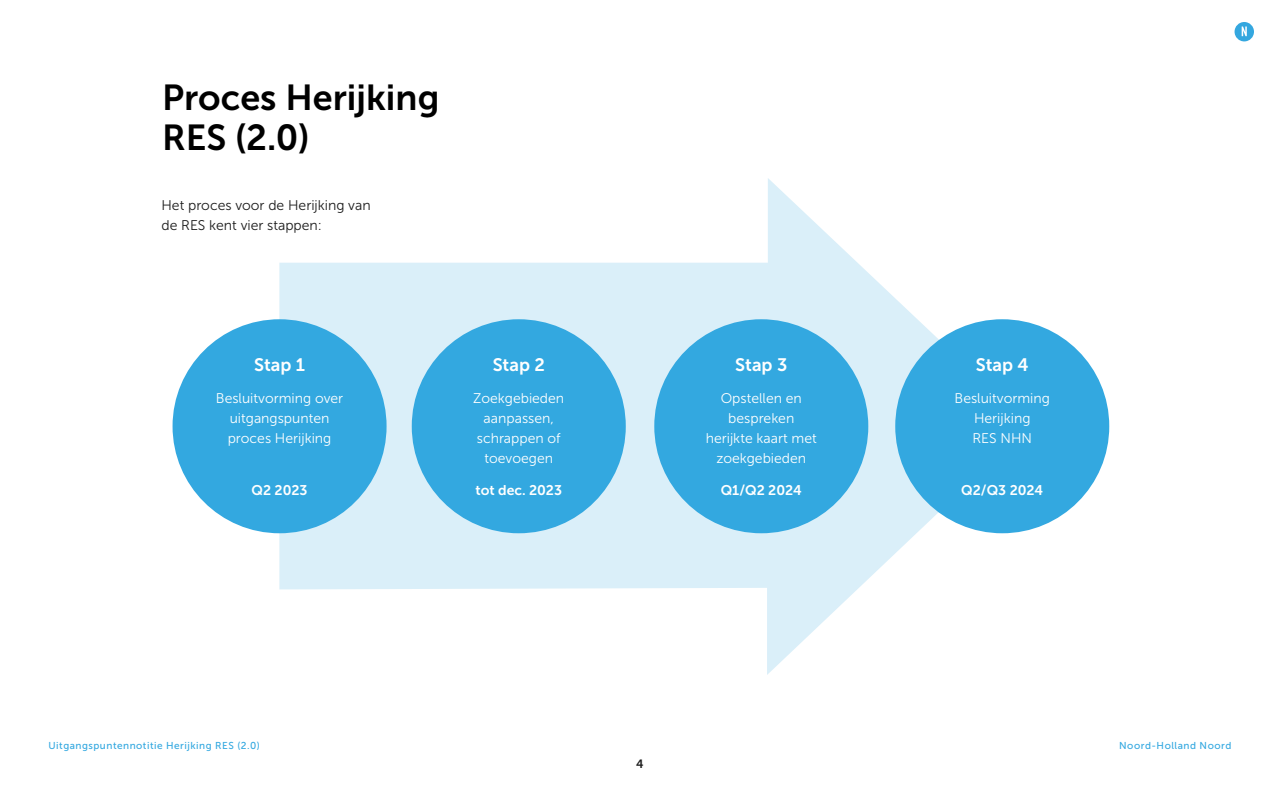
<style>
.page{position:relative;width:1280px;height:800px;background:#fff}
.page>*{position:absolute;margin:0;border:0;box-sizing:border-box;transform-origin:0 0}
.t1{font:36px/40px "Museo Sans 700";color:#000}
.t2{font:18px "Museo Sans 700";color:#fff}
.t3{font:14px/20px "Museo Sans 300";color:#fff;text-align:center}
.t4{font:14px/20px "Museo Sans 300";color:#1c1c1c}
.t5{font:14px "Museo Sans 700";color:#fff}
.t6{font:12px "Museo Sans 700";color:#1c1c1c}
.t7{font:10px "Museo Sans 500";letter-spacing:.05em;color:#33a8e0}
</style>
<div class="page">
<div style="left:1235px;top:22px;width:19px;height:19px;background:#34a7df;border-radius:50%"></div>
<svg style="left:1242px;top:27px;width:5px;height:9px"></svg>
<svg style="left:279px;top:178px;width:751px;height:497px"></svg>
<div style="left:173px;top:319px;width:214px;height:214px;background:#33a8e0;border-radius:50%"></div>
<div style="left:412px;top:319px;width:214px;height:214px;background:#33a8e0;border-radius:50%"></div>
<div style="left:654px;top:319px;width:214px;height:214px;background:#33a8e0;border-radius:50%"></div>
<div style="left:895px;top:319px;width:214px;height:214px;background:#33a8e0;border-radius:50%"></div>
<h1 class="t1" style="left:162px;top:78px;width:279px">Proces Herijking<br>RES (2.0)</h1>
<p class="t4" style="left:161px;top:195px;width:211px">Het proces voor de Herijking van de RES kent vier stappen:</p>
<p class="t2" style="left:254px;top:355px;width:52px">Stap 1</p>
<p class="t2" style="left:493px;top:355px;width:54px">Stap 2</p>
<p class="t3" style="left:216px;top:388px;width:129px">Besluitvorming over uitgangspunten proces Herijking</p>
<p class="t3" style="left:473px;top:388px;width:93px">Zoekgebieden aanpassen, schrappen of toevoegen</p>
<p class="t5" style="left:251px;top:482px;width:58px">Q2 2023</p>
<p class="t5" style="left:475px;top:482px;width:88px">tot dec. 2023</p>
<p class="t2" style="left:735px;top:355px;width:54px">Stap 3</p>
<p class="t3" style="left:706px;top:388px;width:112px">Opstellen en bespreken herijkte kaart met zoekgebieden</p>
<p class="t5" style="left:721px;top:482px;width:83px">Q1/Q2 2024</p>
<p class="t7" style="left:48px;top:740px;width:213px">Uitgangspuntennotitie Herijking RES (2.0)</p>
<p class="t6" style="left:636px;top:757px;width:9px">4</p>
<p class="t2" style="left:976px;top:355px;width:54px">Stap 4</p>
<p class="t3" style="left:955px;top:388px;width:97px">Besluitvorming<br>Herijking<br>RES NHN</p>
<p class="t5" style="left:961px;top:482px;width:84px">Q2/Q3 2024</p>
<p class="t7" style="left:1119px;top:740px;width:114px">Noord-Holland Noord</p>
</div>
